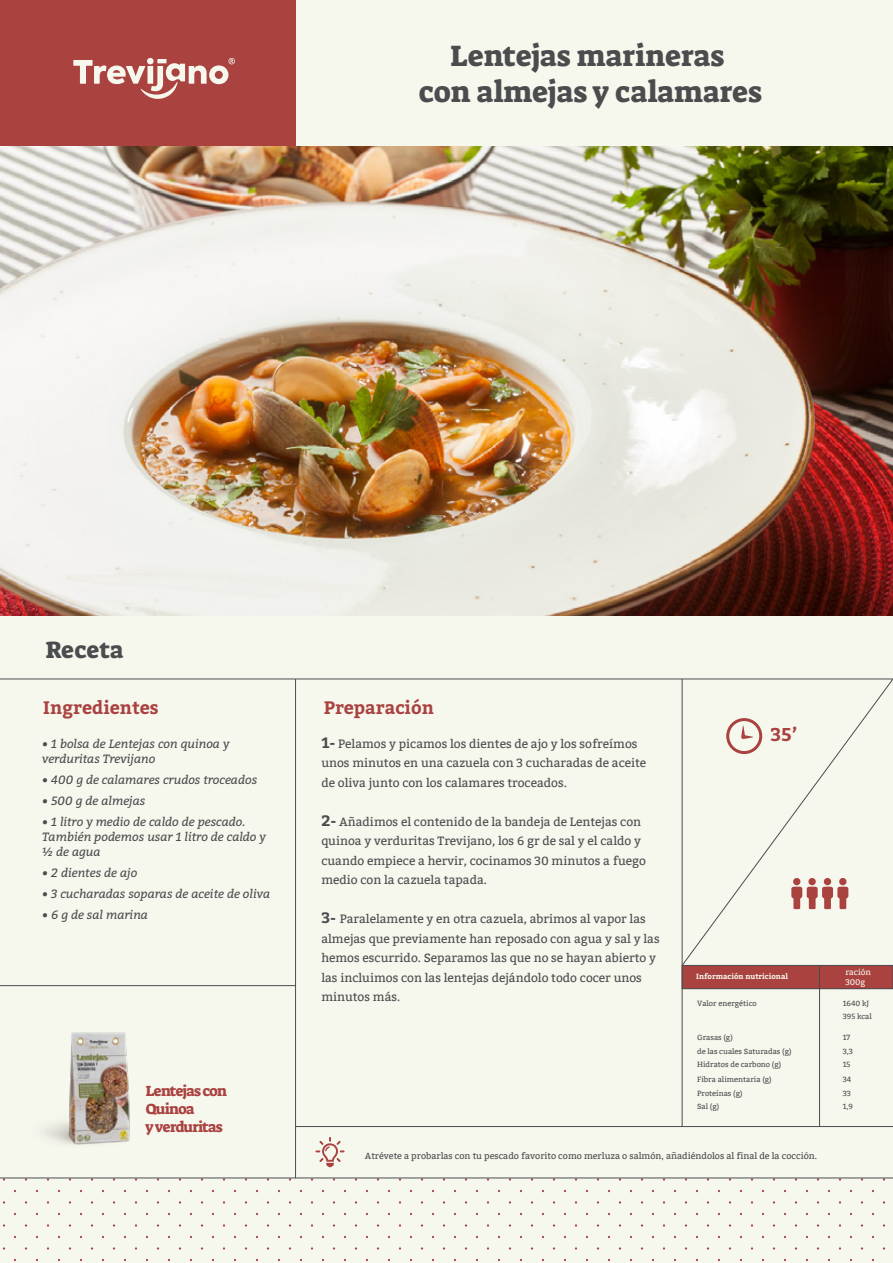
<style>
.page{position:relative;width:893px;height:1263px;background:#f6f8ee}
.page>*{position:absolute;margin:0;border:0;box-sizing:border-box;transform-origin:0 0}
.t1{font:30px/36px "Suez One";color:#4b4c4d;text-align:center}
.t2{font:24px "Suez One";letter-spacing:.005em;color:#4b4c4d}
.t3{font:700 18.45px "Bitter";color:#aa4240}
.t4{font:700 18px "Bitter";color:#aa4240}
.t5{font:15px/18px "Suez One";letter-spacing:-.045em;color:#aa4240}
.t6{font:12px/19.5px "Bitter";color:#4b4c4d}
.t7{font:italic 12px/15px "Bitter";color:#4b4c4d}
.t8{font:9px "Bitter";color:#4b4c4d}
.t9{font:8.25px/9.9px "Bitter";color:#f6f8ee}
.t10{font:7.5px/13.5px "Bitter";color:#4b4c4d}
.t11{font:700 7.5px "Bitter";color:#f6f8ee}
.s1{font-weight:700;font-size:15px}
</style>
<div class="page">
<div style="left:0;top:0;width:296px;height:147px;background:#aa4240"></div>
<img style="left:0;top:147px;width:893px;height:468px">
<div style="left:682px;top:965px;width:211px;height:23px;background:#aa4240"></div>
<svg style="left:681px;top:678px;width:212px;height:288px"></svg>
<div style="left:682px;top:965px;width:211px;height:24px;border:1px solid #4b4c4d"></div>
<hr style="left:0;top:679px;width:893px;height:1px;background:#4b4c4d">
<hr style="left:0;top:1177px;width:893px;height:1px;background:#4b4c4d">
<hr style="left:296px;top:1126px;width:597px;height:1px;background:#4b4c4d">
<hr style="left:819px;top:965px;width:1px;height:162px;background:#4b4c4d">
<hr style="left:295px;top:679px;width:1px;height:499px;background:#4b4c4d">
<hr style="left:682px;top:679px;width:1px;height:448px;background:#4b4c4d">
<hr style="left:0;top:985px;width:296px;height:1px;background:#4b4c4d">
<svg style="left:73px;top:58px;width:162px;height:41px"></svg>
<img style="left:43px;top:1032px;width:87px;height:113px">
<div style="left:839px;top:878px;width:7px;height:7px;background:#aa4240;border-radius:50%"></div>
<div style="left:824px;top:878px;width:7px;height:7px;background:#aa4240;border-radius:50%"></div>
<div style="left:808px;top:878px;width:8px;height:7px;background:#aa4240;border-radius:50%"></div>
<svg style="left:791px;top:887px;width:57px;height:22px"></svg>
<div style="left:793px;top:878px;width:7px;height:7px;background:#aa4240;border-radius:50%"></div>
<svg style="left:315px;top:1137px;width:30px;height:30px"></svg>
<svg style="left:726px;top:718px;width:36px;height:36px"></svg>
<h1 class="t1" style="left:419px;top:37px;width:345px">Lentejas marineras<br>con almejas y calamares</h1>
<h2 class="t2" style="left:45px;top:635px;width:80px">Receta</h2>
<h3 class="t4" style="left:43px;top:697px;width:117px">Ingredientes</h3>
<h3 class="t4" style="left:324px;top:697px;width:112px">Preparación</h3>
<p class="t7" style="left:42px;top:736px;width:189px">• 1 bolsa de Lentejas con quinoa y verduritas Trevijano</p>
<p class="t7" style="left:42px;top:772px;width:217px">• 400 g de calamares crudos troceados</p>
<p class="t7" style="left:42px;top:793px;width:105px">• 500 g de almejas</p>
<p class="t7" style="left:42px;top:814px;width:225px">• 1 litro y medio de caldo de pescado.<br>También podemos usar 1 litro de caldo y ½ de agua</p>
<p class="t7" style="left:42px;top:865px;width:97px">• 2 dientes de ajo</p>
<p class="t7" style="left:42px;top:886px;width:230px">• 3 cucharadas soparas de aceite de oliva</p>
<p class="t7" style="left:42px;top:907px;width:108px">• 6 g de sal marina</p>
<p class="t6" style="left:321px;top:734px;width:326px"><span class="s1">1-</span> Pelamos y picamos los dientes de ajo y los sofreímos unos minutos en una cazuela con 3 cucharadas de aceite de oliva junto con los calamares troceados.</p>
<p class="t6" style="left:321px;top:812px;width:326px"><span class="s1">2-</span> Añadimos el contenido de la bandeja de Lentejas con quinoa y verduritas Trevijano, los 6 gr de sal y el caldo y cuando empiece a hervir, cocinamos 30 minutos a fuego medio con la cazuela tapada.</p>
<p class="t6" style="left:321px;top:909px;width:340px"><span class="s1">3-</span> Paralelamente y en otra cazuela, abrimos al vapor las almejas que previamente han reposado con agua y sal y las hemos escurrido. Separamos las que no se hayan abierto y las incluimos con las lentejas dejándolo todo cocer unos minutos más.</p>
<p class="t5" style="left:146px;top:1082px;width:83px">Lentejas con<br>Quinoa<br>y verduritas</p>
<h3 class="t3" style="left:770px;top:724px;width:28px">35’</h3>
<p class="t11" style="left:696px;top:972px;width:93px">Información nutricional</p>
<p class="t10" style="left:697px;top:996px;width:61px">Valor energético</p>
<p class="t10" style="left:697px;top:1031px;width:96px">Grasas (g)<br>de las cuales Saturadas (g)<br>Hidratos de carbono (g)</p>
<p class="t10" style="left:697px;top:1073px;width:76px">Fibra alimentaria (g)<br>Proteínas (g)<br>Sal (g)</p>
<p class="t8" style="left:365px;top:1150px;width:454px">Atrévete a probarlas con tu pescado favorito como merluza o salmón, añadiéndolos al final de la cocción.</p>
<p class="t9" style="left:845px;top:967px;width:27px">ración<br>300g</p>
<p class="t10" style="left:843px;top:996px;width:31px">1640 kJ<br>395 kcal</p>
<p class="t10" style="left:843px;top:1031px;width:12px">17<br>3,3<br>15</p>
<p class="t10" style="left:843px;top:1073px;width:12px">34<br>33<br>1,9</p>
</div>
